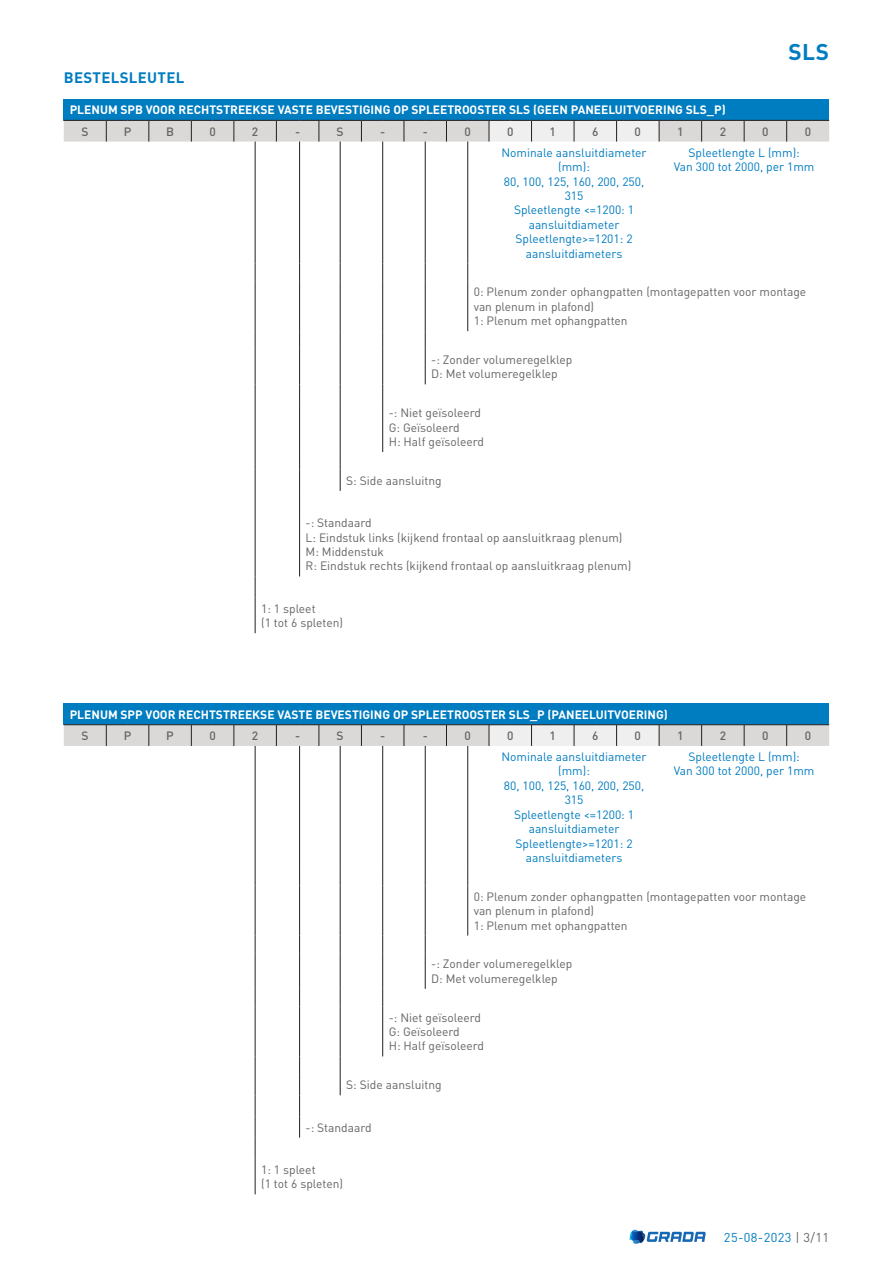
<style>
.page{position:relative;width:893px;height:1263px;background:#fff}
.page>*{position:absolute;margin:0;border:0;box-sizing:border-box;transform-origin:0 0}
.t1{font:700 22.5px "DIN Pro";color:#007cc0}
.t2{font:700 15px "DIN Pro";letter-spacing:.02em;color:#007cc0}
.t3{font:12.75px "DIN Pro";letter-spacing:.03em;color:#007cc0}
.t4{font:12px/14.4px "DIN Pro";color:#646463}
.t5{font:12px/14.4px "DIN Pro";color:#007cc0;text-align:center}
.t6{font:700 12px "DIN Pro";color:#fff}
.t7{font:500 12px "DIN Pro";color:#646463}
.s1{color:#646463}
</style>
<div class="page">
<svg style="left:629px;top:1230px;width:77px;height:14px"></svg>
<div style="left:64px;top:99px;width:765px;height:21px;background:#007cc0"></div>
<hr style="left:467px;top:142px;width:1px;height:121px;background:#231f20">
<svg style="left:467px;top:263px;width:1px;height:18px"></svg>
<hr style="left:467px;top:281px;width:1px;height:50px;background:#231f20">
<hr style="left:425px;top:142px;width:1px;height:121px;background:#231f20">
<svg style="left:425px;top:263px;width:1px;height:18px"></svg>
<hr style="left:425px;top:281px;width:1px;height:50px;background:#231f20">
<svg style="left:425px;top:331px;width:1px;height:18px"></svg>
<hr style="left:425px;top:349px;width:1px;height:35px;background:#231f20">
<hr style="left:382px;top:142px;width:1px;height:121px;background:#231f20">
<svg style="left:382px;top:263px;width:1px;height:18px"></svg>
<hr style="left:382px;top:281px;width:1px;height:50px;background:#231f20">
<svg style="left:382px;top:331px;width:1px;height:18px"></svg>
<hr style="left:382px;top:349px;width:1px;height:35px;background:#231f20">
<svg style="left:382px;top:384px;width:1px;height:18px"></svg>
<hr style="left:382px;top:402px;width:1px;height:50px;background:#231f20">
<hr style="left:340px;top:142px;width:1px;height:121px;background:#231f20">
<svg style="left:340px;top:263px;width:1px;height:18px"></svg>
<hr style="left:340px;top:281px;width:1px;height:50px;background:#231f20">
<svg style="left:340px;top:331px;width:1px;height:18px"></svg>
<hr style="left:340px;top:349px;width:1px;height:35px;background:#231f20">
<svg style="left:340px;top:384px;width:1px;height:18px"></svg>
<hr style="left:340px;top:402px;width:1px;height:50px;background:#231f20">
<svg style="left:340px;top:452px;width:1px;height:39px"></svg>
<hr style="left:299px;top:142px;width:1px;height:121px;background:#231f20">
<svg style="left:299px;top:263px;width:1px;height:18px"></svg>
<hr style="left:299px;top:281px;width:1px;height:50px;background:#231f20">
<svg style="left:299px;top:331px;width:1px;height:18px"></svg>
<hr style="left:299px;top:349px;width:1px;height:35px;background:#231f20">
<svg style="left:299px;top:384px;width:1px;height:18px"></svg>
<hr style="left:299px;top:402px;width:1px;height:50px;background:#231f20">
<svg style="left:299px;top:452px;width:1px;height:60px"></svg>
<hr style="left:299px;top:512px;width:1px;height:64px;background:#231f20">
<hr style="left:255px;top:142px;width:1px;height:121px;background:#231f20">
<svg style="left:255px;top:263px;width:1px;height:18px"></svg>
<hr style="left:255px;top:281px;width:1px;height:50px;background:#231f20">
<svg style="left:255px;top:331px;width:1px;height:18px"></svg>
<hr style="left:255px;top:349px;width:1px;height:35px;background:#231f20">
<svg style="left:255px;top:384px;width:1px;height:18px"></svg>
<hr style="left:255px;top:402px;width:1px;height:50px;background:#231f20">
<svg style="left:255px;top:452px;width:1px;height:60px"></svg>
<hr style="left:255px;top:512px;width:1px;height:64px;background:#231f20">
<svg style="left:255px;top:576px;width:1px;height:22px"></svg>
<hr style="left:255px;top:598px;width:1px;height:35px;background:#231f20">
<svg style="left:64px;top:120px;width:765px;height:22px;background:#d5d4d3"></svg>
<hr style="left:659px;top:120px;width:43px;height:1px;background:#231f20">
<hr style="left:702px;top:120px;width:42px;height:1px;background:#231f20">
<hr style="left:744px;top:120px;width:43px;height:1px;background:#231f20">
<hr style="left:787px;top:120px;width:42px;height:1px;background:#231f20">
<div style="left:64px;top:703px;width:765px;height:22px;background:#007cc0"></div>
<svg style="left:64px;top:724px;width:765px;height:22px;background:#d0d0d0"></svg>
<hr style="left:467px;top:746px;width:1px;height:122px;background:#231f20">
<svg style="left:467px;top:868px;width:1px;height:17px"></svg>
<hr style="left:467px;top:885px;width:1px;height:50px;background:#231f20">
<hr style="left:425px;top:746px;width:1px;height:122px;background:#231f20">
<svg style="left:425px;top:868px;width:1px;height:17px"></svg>
<hr style="left:425px;top:885px;width:1px;height:50px;background:#231f20">
<svg style="left:425px;top:935px;width:1px;height:18px"></svg>
<hr style="left:425px;top:953px;width:1px;height:36px;background:#231f20">
<hr style="left:382px;top:746px;width:1px;height:122px;background:#231f20">
<svg style="left:382px;top:868px;width:1px;height:17px"></svg>
<hr style="left:382px;top:885px;width:1px;height:50px;background:#231f20">
<svg style="left:382px;top:935px;width:1px;height:18px"></svg>
<hr style="left:382px;top:953px;width:1px;height:36px;background:#231f20">
<svg style="left:382px;top:989px;width:1px;height:17px"></svg>
<hr style="left:382px;top:1006px;width:1px;height:50px;background:#231f20">
<hr style="left:340px;top:746px;width:1px;height:122px;background:#231f20">
<svg style="left:340px;top:868px;width:1px;height:17px"></svg>
<hr style="left:340px;top:885px;width:1px;height:50px;background:#231f20">
<svg style="left:340px;top:935px;width:1px;height:18px"></svg>
<hr style="left:340px;top:953px;width:1px;height:36px;background:#231f20">
<svg style="left:340px;top:989px;width:1px;height:17px"></svg>
<hr style="left:340px;top:1006px;width:1px;height:50px;background:#231f20">
<svg style="left:340px;top:1056px;width:1px;height:39px"></svg>
<hr style="left:299px;top:746px;width:1px;height:122px;background:#231f20">
<svg style="left:299px;top:868px;width:1px;height:17px"></svg>
<hr style="left:299px;top:885px;width:1px;height:50px;background:#231f20">
<svg style="left:299px;top:935px;width:1px;height:18px"></svg>
<hr style="left:299px;top:953px;width:1px;height:36px;background:#231f20">
<svg style="left:299px;top:989px;width:1px;height:17px"></svg>
<hr style="left:299px;top:1006px;width:1px;height:50px;background:#231f20">
<svg style="left:299px;top:1056px;width:1px;height:81px"></svg>
<hr style="left:255px;top:746px;width:1px;height:122px;background:#231f20">
<svg style="left:255px;top:868px;width:1px;height:17px"></svg>
<hr style="left:255px;top:885px;width:1px;height:50px;background:#231f20">
<svg style="left:255px;top:935px;width:1px;height:18px"></svg>
<hr style="left:255px;top:953px;width:1px;height:36px;background:#231f20">
<svg style="left:255px;top:989px;width:1px;height:17px"></svg>
<hr style="left:255px;top:1006px;width:1px;height:50px;background:#231f20">
<svg style="left:255px;top:1056px;width:1px;height:103px"></svg>
<hr style="left:255px;top:1159px;width:1px;height:35px;background:#231f20">
<h1 class="t1" style="left:788px;top:33px;width:42px">SLS</h1>
<p class="t2" style="left:64px;top:65px;width:122px">BESTELSLEUTEL</p>
<p class="t6" style="left:70px;top:100px;width:657px">PLENUM SPB VOOR RECHTSTREEKSE VASTE BEVESTIGING OP SPLEETROOSTER SLS (GEEN PANEELUITVOERING SLS_P)</p>
<p class="t7" style="left:81px;top:121px;width:9px">S</p>
<p class="t7" style="left:124px;top:121px;width:9px">P</p>
<p class="t7" style="left:166px;top:121px;width:9px">B</p>
<p class="t7" style="left:209px;top:121px;width:8px">0</p>
<p class="t7" style="left:252px;top:121px;width:8px">2</p>
<p class="t7" style="left:295px;top:121px;width:7px">-</p>
<p class="t7" style="left:337px;top:121px;width:9px">S</p>
<p class="t7" style="left:380px;top:121px;width:7px">-</p>
<p class="t7" style="left:423px;top:121px;width:7px">-</p>
<p class="t7" style="left:465px;top:121px;width:8px">0</p>
<p class="t7" style="left:507px;top:121px;width:8px">0</p>
<p class="t7" style="left:550px;top:121px;width:8px">1</p>
<p class="t7" style="left:592px;top:121px;width:8px">6</p>
<p class="t7" style="left:635px;top:121px;width:8px">0</p>
<p class="t7" style="left:677px;top:121px;width:8px">1</p>
<p class="t7" style="left:720px;top:121px;width:8px">2</p>
<p class="t7" style="left:762px;top:121px;width:8px">0</p>
<p class="t7" style="left:805px;top:121px;width:8px">0</p>
<p class="t5" style="left:501px;top:145px;width:147px">Nominale aansluitdiameter (mm):<br>80, 100, 125, 160, 200, 250,<br>315<br>Spleetlengte &lt;=1200: 1 aansluitdiameter<br>Spleetlengte&gt;=1201: 2 aansluitdiameters</p>
<p class="t5" style="left:688px;top:145px;width:113px">Spleetlengte L (mm):</p>
<p class="t5" style="left:674px;top:159px;width:142px">Van 300 tot 2000, per 1mm</p>
<p class="t4" style="left:474px;top:284px;width:334px">0: Plenum zonder ophangpatten (montagepatten voor montage van plenum in plafond)<br>1: Plenum met ophangpatten</p>
<p class="t4" style="left:431px;top:352px;width:143px">-: Zonder volumeregelklep<br>D: Met volumeregelklep</p>
<p class="t4" style="left:389px;top:405px;width:97px">-: Niet geïsoleerd<br>G: Geïsoleerd<br>H: Half geïsoleerd</p>
<p class="t4" style="left:346px;top:473px;width:97px">S: Side aansluitng</p>
<p class="t4" style="left:306px;top:515px;width:327px">-: Standaard<br>L: Eindstuk links (kijkend frontaal op aansluitkraag plenum)<br>M: Middenstuk<br>R: Eindstuk rechts (kijkend frontaal op aansluitkraag plenum)</p>
<p class="t4" style="left:261px;top:601px;width:83px">1: 1 spleet<br>(1 tot 6 spleten)</p>
<p class="t6" style="left:70px;top:704px;width:600px">PLENUM SPP VOOR RECHTSTREEKSE VASTE BEVESTIGING OP SPLEETROOSTER SLS_P (PANEELUITVOERING)</p>
<p class="t7" style="left:81px;top:726px;width:9px">S</p>
<p class="t7" style="left:124px;top:726px;width:9px">P</p>
<p class="t7" style="left:166px;top:726px;width:9px">P</p>
<p class="t7" style="left:209px;top:726px;width:8px">0</p>
<p class="t7" style="left:252px;top:726px;width:8px">2</p>
<p class="t7" style="left:295px;top:726px;width:7px">-</p>
<p class="t7" style="left:337px;top:726px;width:9px">S</p>
<p class="t7" style="left:380px;top:726px;width:7px">-</p>
<p class="t7" style="left:423px;top:726px;width:7px">-</p>
<p class="t7" style="left:465px;top:726px;width:8px">0</p>
<p class="t7" style="left:507px;top:726px;width:8px">0</p>
<p class="t7" style="left:550px;top:726px;width:8px">1</p>
<p class="t7" style="left:592px;top:726px;width:8px">6</p>
<p class="t7" style="left:635px;top:726px;width:8px">0</p>
<p class="t7" style="left:677px;top:726px;width:8px">1</p>
<p class="t7" style="left:720px;top:726px;width:8px">2</p>
<p class="t7" style="left:762px;top:726px;width:8px">0</p>
<p class="t7" style="left:805px;top:726px;width:8px">0</p>
<p class="t5" style="left:501px;top:749px;width:147px">Nominale aansluitdiameter (mm):<br>80, 100, 125, 160, 200, 250,<br>315<br>Spleetlengte &lt;=1200: 1 aansluitdiameter<br>Spleetlengte&gt;=1201: 2 aansluitdiameters</p>
<p class="t5" style="left:688px;top:749px;width:113px">Spleetlengte L (mm):</p>
<p class="t5" style="left:674px;top:763px;width:142px">Van 300 tot 2000, per 1mm</p>
<p class="t4" style="left:474px;top:889px;width:334px">0: Plenum zonder ophangpatten (montagepatten voor montage van plenum in plafond)<br>1: Plenum met ophangpatten</p>
<p class="t4" style="left:431px;top:956px;width:143px">-: Zonder volumeregelklep<br>D: Met volumeregelklep</p>
<p class="t4" style="left:389px;top:1009px;width:97px">-: Niet geïsoleerd<br>G: Geïsoleerd<br>H: Half geïsoleerd</p>
<p class="t4" style="left:346px;top:1077px;width:97px">S: Side aansluitng</p>
<p class="t4" style="left:306px;top:1119px;width:68px">-: Standaard</p>
<p class="t4" style="left:261px;top:1162px;width:83px">1: 1 spleet<br>(1 tot 6 spleten)</p>
<p class="t3" style="left:724px;top:1228px;width:107px">25-08-2023 <span class="s1">| 3/11</span></p>
</div>
